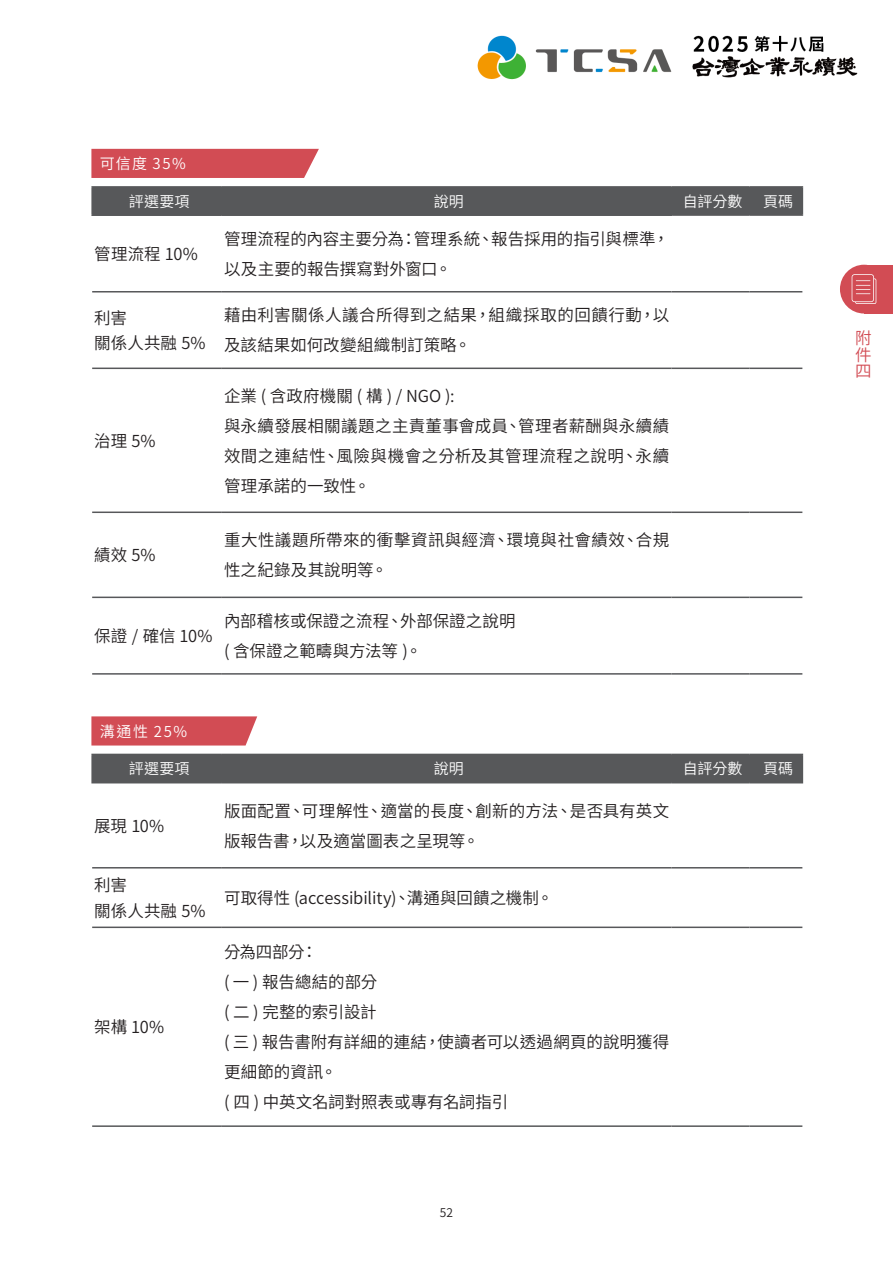
<style>
.page{position:relative;width:893px;height:1263px;background:#fff}
.page>*{position:absolute;margin:0;border:0;box-sizing:border-box;transform-origin:0 0}
.項目內容_退縮零格{font:16.5px/30px "Source Han Sans TW";letter-spacing:.005em;color:#231f20}
.項目內容_退縮零格-2{font:16.5px/30px "Source Han Sans TW";letter-spacing:.025em;color:#231f20}
.項目內容_退縮零格-3{font:16.5px/16.5px "Source Han Sans TW";color:#d24c54;text-align:justify}
.組織自評表表提{font:15px "Source Han Sans TW";letter-spacing:.005em;color:#fff}
.中標金14{font:15px "Source Han Sans TW";letter-spacing:.105em;color:#fff}
.t1{font:12px "Source Han Sans TW";color:#231f20}
</style>
<div class="page">
<img style="left:477px;top:35px;width:381px;height:45px">
<hr style="left:91px;top:186px;width:131px;height:2px;background:#57585a">
<hr style="left:91px;top:188px;width:2px;height:26px;background:#57585a">
<hr style="left:222px;top:186px;width:449px;height:2px;background:#57585a">
<hr style="left:671px;top:186px;width:79px;height:2px;background:#57585a">
<hr style="left:750px;top:186px;width:53px;height:2px;background:#57585a">
<div style="left:93px;top:187px;width:710px;height:28px;background:#57585a"></div>
<hr style="left:92px;top:597px;width:130px;height:1px;background:#57585a">
<hr style="left:222px;top:597px;width:449px;height:1px;background:#57585a">
<hr style="left:671px;top:511px;width:79px;height:2px;background:#57585a">
<hr style="left:750px;top:511px;width:52px;height:2px;background:#57585a">
<hr style="left:92px;top:673px;width:130px;height:2px;background:#57585a">
<hr style="left:222px;top:673px;width:449px;height:2px;background:#57585a">
<hr style="left:671px;top:597px;width:79px;height:1px;background:#57585a">
<hr style="left:750px;top:597px;width:52px;height:1px;background:#57585a">
<hr style="left:671px;top:673px;width:79px;height:2px;background:#57585a">
<hr style="left:750px;top:673px;width:52px;height:2px;background:#57585a">
<hr style="left:91px;top:214px;width:131px;height:2px;background:#57585a">
<hr style="left:222px;top:214px;width:450px;height:2px;background:#57585a">
<hr style="left:92px;top:291px;width:130px;height:1px;background:#57585a">
<hr style="left:222px;top:291px;width:449px;height:1px;background:#57585a">
<hr style="left:671px;top:291px;width:79px;height:1px;background:#57585a">
<hr style="left:750px;top:291px;width:52px;height:1px;background:#57585a">
<hr style="left:92px;top:368px;width:130px;height:1px;background:#57585a">
<hr style="left:222px;top:368px;width:449px;height:1px;background:#57585a">
<hr style="left:671px;top:368px;width:79px;height:1px;background:#57585a">
<hr style="left:750px;top:368px;width:52px;height:1px;background:#57585a">
<hr style="left:92px;top:511px;width:130px;height:2px;background:#57585a">
<hr style="left:222px;top:511px;width:449px;height:2px;background:#57585a">
<hr style="left:672px;top:215px;width:78px;height:1px;background:#57585a">
<hr style="left:750px;top:215px;width:53px;height:1px;background:#57585a">
<div style="left:91px;top:149px;width:228px;height:29px;background:#d24c54"></div>
<svg style="left:91px;top:716px;width:166px;height:29px;background:#d4545c"></svg>
<hr style="left:91px;top:782px;width:131px;height:1px;background:#57585a">
<hr style="left:91px;top:754px;width:131px;height:1px;background:#57585a">
<hr style="left:91px;top:755px;width:2px;height:27px;background:#57585a">
<div style="left:93px;top:754px;width:710px;height:29px;background:#57585a"></div>
<hr style="left:92px;top:867px;width:130px;height:1px;background:#57585a">
<hr style="left:222px;top:867px;width:449px;height:1px;background:#57585a">
<hr style="left:671px;top:867px;width:79px;height:1px;background:#57585a">
<hr style="left:750px;top:867px;width:52px;height:1px;background:#57585a">
<hr style="left:92px;top:926px;width:130px;height:2px;background:#57585a">
<hr style="left:222px;top:926px;width:449px;height:2px;background:#57585a">
<hr style="left:671px;top:926px;width:79px;height:2px;background:#57585a">
<hr style="left:750px;top:926px;width:52px;height:2px;background:#57585a">
<hr style="left:92px;top:1125px;width:130px;height:2px;background:#57585a">
<hr style="left:222px;top:1125px;width:449px;height:2px;background:#57585a">
<hr style="left:671px;top:1125px;width:79px;height:2px;background:#57585a">
<hr style="left:750px;top:1125px;width:52px;height:2px;background:#57585a">
<div style="left:864px;top:265px;width:29px;height:48px;background:#d24c54"></div>
<div style="left:840px;top:265px;width:48px;height:48px;background:#d24c54;border-radius:50%"></div>
<svg style="left:852px;top:274px;width:24px;height:30px"></svg>
<p class="中標金14" style="left:100px;top:155px;width:88px">可信度 35%</p>
<p class="組織自評表表提" style="left:129px;top:193px;width:62px">評選要項</p>
<p class="組織自評表表提" style="left:434px;top:193px;width:32px">說明</p>
<p class="組織自評表表提" style="left:683px;top:193px;width:61px">自評分數</p>
<p class="組織自評表表提" style="left:763px;top:193px;width:31px">頁碼</p>
<p class="項目內容_退縮零格" style="left:94px;top:239px;width:105px">管理流程 10%</p>
<p class="項目內容_退縮零格" style="left:224px;top:224px;width:447px">管理流程的內容主要分為：管理系統、報告採用的指引與標準，以及主要的報告撰寫對外窗口。</p>
<p class="項目內容_退縮零格" style="left:94px;top:303px;width:34px">利害</p>
<p class="項目內容_退縮零格" style="left:94px;top:328px;width:113px">關係人共融 5%</p>
<p class="項目內容_退縮零格" style="left:94px;top:426px;width:63px">治理 5%</p>
<p class="項目內容_退縮零格" style="left:224px;top:301px;width:447px">藉由利害關係人議合所得到之結果，組織採取的回饋行動，以及該結果如何改變組織制訂策略。</p>
<p class="項目內容_退縮零格" style="left:224px;top:381px;width:232px">企業 ( 含政府機關 ( 構 ) / NGO ):</p>
<p class="項目內容_退縮零格" style="left:224px;top:411px;width:447px;text-align:justify">與永續發展相關議題之主責董事會成員、管理者薪酬與永續績效間之連結性、風險與機會之分析及其管理流程之說明、永續管理承諾的一致性。</p>
<p class="項目內容_退縮零格" style="left:94px;top:540px;width:63px">績效 5%</p>
<p class="項目內容_退縮零格-2" style="left:224px;top:525px;width:447px">重大性議題所帶來的衝擊資訊與經濟、環境與社會績效、合規性之紀錄及其說明等。</p>
<p class="項目內容_退縮零格" style="left:94px;top:621px;width:120px">保證 / 確信 10%</p>
<p class="項目內容_退縮零格" style="left:224px;top:606px;width:293px">內部稽核或保證之流程、外部保證之說明</p>
<p class="項目內容_退縮零格" style="left:224px;top:636px;width:199px">( 含保證之範疇與方法等 )。</p>
<p class="中標金14" style="left:100px;top:723px;width:89px">溝通性 25%</p>
<p class="組織自評表表提" style="left:129px;top:760px;width:62px">評選要項</p>
<p class="組織自評表表提" style="left:434px;top:760px;width:32px">說明</p>
<p class="組織自評表表提" style="left:683px;top:760px;width:61px">自評分數</p>
<p class="組織自評表表提" style="left:763px;top:760px;width:32px">頁碼</p>
<p class="項目內容_退縮零格" style="left:94px;top:811px;width:72px">展現 10%</p>
<p class="項目內容_退縮零格" style="left:94px;top:870px;width:34px">利害</p>
<p class="項目內容_退縮零格" style="left:94px;top:896px;width:113px">關係人共融 5%</p>
<p class="項目內容_退縮零格" style="left:94px;top:1012px;width:72px">架構 10%</p>
<p class="項目內容_退縮零格" style="left:224px;top:796px;width:447px">版面配置、可理解性、適當的長度、創新的方法、是否具有英文版報告書，以及適當圖表之呈現等。</p>
<p class="項目內容_退縮零格" style="left:224px;top:883px;width:331px">可取得性 (accessibility)、溝通與回饋之機制。</p>
<p class="項目內容_退縮零格" style="left:224px;top:937px;width:95px">分為四部分：</p>
<p class="項目內容_退縮零格" style="left:224px;top:967px;width:155px">( 一 ) 報告總結的部分</p>
<p class="項目內容_退縮零格" style="left:224px;top:997px;width:154px">( 二 ) 完整的索引設計</p>
<p class="項目內容_退縮零格" style="left:224px;top:1027px;width:447px">( 三 ) 報告書附有詳細的連結，使讀者可以透過網頁的說明獲得更細節的資訊。</p>
<p class="項目內容_退縮零格" style="left:224px;top:1087px;width:286px">( 四 ) 中英文名詞對照表或專有名詞指引</p>
<p class="t1" style="left:440px;top:1205px;width:15px">52</p>
<p class="項目內容_退縮零格-3" style="left:855px;top:330px;width:17px">附件四</p>
</div>
